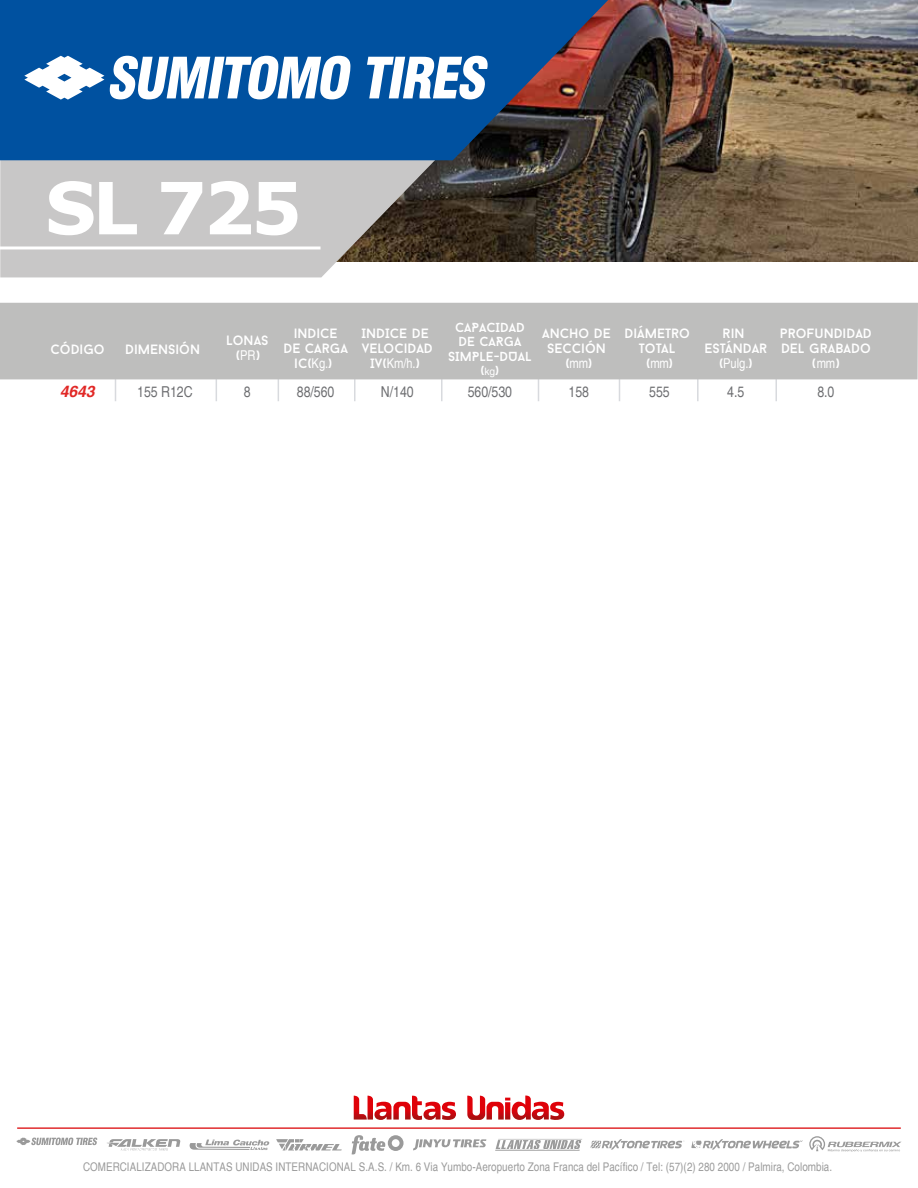
<style>
.page{position:relative;width:918px;height:1188px;background:#fff}
.page>*{position:absolute;margin:0;border:0;box-sizing:border-box;transform-origin:0 0}
.t1{font:700 72px "Verdana";color:#fff}
.t2{font:italic 700 15.75px "Helvetica";color:#e12826}
.t3{font:condensed 15px "Helvetica";color:#6d6e71}
.t4{font:13.5px/15px "Baron Neue";color:#fff;text-align:center}
.t5{font:condensed 13.5px "Helvetica";color:#fff}
.t6{font:13.05px/14.5px "Baron Neue";color:#fff;text-align:center}
.t7{font:condensed 11.85px "Helvetica";letter-spacing:.005em;color:#9a9a9a}
.s1{font-family:"Helvetica";font-stretch:condensed}
.s2{font-family:"Baron Neue";font-stretch:normal}
.s3{font-family:"Helvetica";font-size:10.2px}
</style>
<div class="page">
<img style="left:456px;top:0;width:462px;height:261px">
<svg style="left:0;top:160px;width:456px;height:117px;background:#b6b4b2"></svg>
<svg style="left:0;top:0;width:608px;height:160px;background:#0d4b8d"></svg>
<hr style="left:0;top:246px;width:321px;height:3px;background:#fff">
<svg style="left:367px;top:56px;width:121px;height:43px"></svg>
<svg style="left:24px;top:56px;width:326px;height:44px"></svg>
<svg style="left:16px;top:1138px;width:81px;height:7px"></svg>
<svg style="left:107px;top:1139px;width:74px;height:12px"></svg>
<svg style="left:190px;top:1140px;width:79px;height:10px"></svg>
<svg style="left:276px;top:1139px;width:66px;height:12px"></svg>
<svg style="left:352px;top:1135px;width:52px;height:20px"></svg>
<svg style="left:495px;top:1139px;width:87px;height:12px"></svg>
<svg style="left:591px;top:1139px;width:93px;height:11px"></svg>
<svg style="left:691px;top:1139px;width:111px;height:11px"></svg>
<svg style="left:809px;top:1136px;width:93px;height:16px"></svg>
<svg style="left:413px;top:1139px;width:73px;height:11px"></svg>
<svg style="left:354px;top:1096px;width:195px;height:24px"></svg>
<hr style="left:17px;top:1127px;width:884px;height:2px;background:#e12c2e">
<svg style="left:216px;top:379px;width:1px;height:22px"></svg>
<svg style="left:115px;top:379px;width:1px;height:22px"></svg>
<hr style="left:354px;top:375px;width:2px;height:26px;background:#d8dade">
<svg style="left:278px;top:379px;width:1px;height:22px"></svg>
<svg style="left:441px;top:379px;width:1px;height:22px"></svg>
<svg style="left:538px;top:379px;width:1px;height:22px"></svg>
<svg style="left:619px;top:379px;width:1px;height:22px"></svg>
<hr style="left:697px;top:375px;width:2px;height:26px;background:#d8dade">
<svg style="left:776px;top:379px;width:1px;height:22px"></svg>
<div style="left:0;top:303px;width:918px;height:76px;background:#bebebd"></div>
<h1 class="t1" style="left:45px;top:157px;width:259px">SL 725</h1>
<p class="t4" style="left:51px;top:341px;width:56px">CÓDIGO</p>
<p class="t4" style="left:125px;top:341px;width:76px">DIMENSIÓN</p>
<p class="t4" style="left:226px;top:333px;width:44px">LONAS (<span class="s1">PR</span>)</p>
<p class="t4" style="left:283px;top:325px;width:66px">INDICE<br>DE CARGA<br>IC(<span class="s1">Kg.</span>)</p>
<p class="t4" style="left:361px;top:325px;width:73px;text-align:left">INDICE DE<br>VELOCIDAD</p>
<p class="t5" style="left:370px;top:354px;width:51px"><span class="s2">IV(</span>Km/h.<span class="s2">)</span></p>
<p class="t6" style="left:448px;top:320px;width:85px">CAPACIDAD<br>DE CARGA<br>SIMPLE-DUAL (<span class="s3">kg</span>)</p>
<p class="t4" style="left:625px;top:326px;width:67px">DIÁMETRO<br>TOTAL (<span class="s1">mm</span>)</p>
<p class="t4" style="left:704px;top:325px;width:64px">RIN<br>ESTÁNDAR</p>
<p class="t4" style="left:542px;top:325px;width:70px">ANCHO DE<br>SECCIÓN (<span class="s1">mm</span>)</p>
<p class="t5" style="left:719px;top:354px;width:35px"><span class="s2">(</span>Pulg.<span class="s2">)</span></p>
<p class="t4" style="left:780px;top:326px;width:93px">PROFUNDIDAD<br>DEL GRABADO (<span class="s1">mm</span>)</p>
<p class="t2" style="left:60px;top:382px;width:36px">4643</p>
<p class="t3" style="left:137px;top:382px;width:57px">155 R12C</p>
<p class="t3" style="left:244px;top:382px;width:8px">8</p>
<p class="t3" style="left:297px;top:382px;width:39px">88/560</p>
<p class="t3" style="left:381px;top:382px;width:34px">N/140</p>
<p class="t3" style="left:468px;top:382px;width:46px">560/530</p>
<p class="t3" style="left:569px;top:382px;width:22px">158</p>
<p class="t3" style="left:649px;top:382px;width:22px">555</p>
<p class="t3" style="left:727px;top:382px;width:19px">4.5</p>
<p class="t3" style="left:817px;top:382px;width:19px">8.0</p>
<p class="t7" style="left:83px;top:1159px;width:751px">COMERCIALIZADORA LLANTAS UNIDAS INTERNACIONAL S.A.S. / Km. 6 Via Yumbo-Aeropuerto Zona Franca del Pacífico / Tel: (57)(2) 280 2000 / Palmira, Colombia.</p>
</div>
